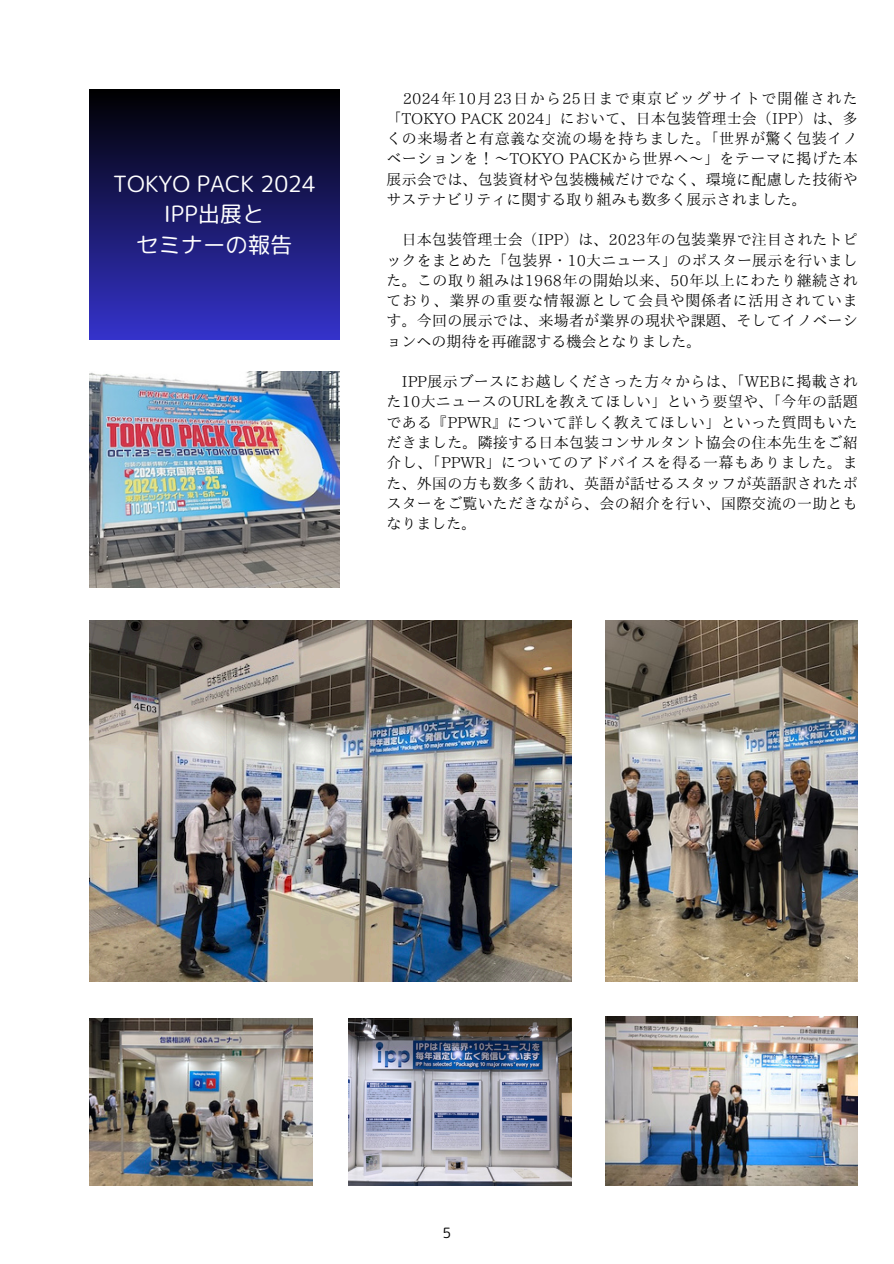
<style>
.page{position:relative;width:894px;height:1264px;background:#fff}
.page>*{position:absolute;margin:0;border:0;box-sizing:border-box;transform-origin:0 0}
.t1{font:22.35px/30.3px "rounded mplus 1 p regular";color:#fff;text-align:center}
.t2{font:15px/20.2px "IP Aex Mincho";letter-spacing:.015em;color:#000;text-align:justify}
.t3{font:14.1px "rounded mplus 1 p regular";color:#000}
</style>
<div class="page">
<div style="left:89px;top:89px;width:250px;height:250px;background:linear-gradient(to bottom,#000,#3432ca)"></div>
<img style="left:89px;top:371px;width:250px;height:216px">
<img style="left:89px;top:620px;width:482px;height:361px">
<img style="left:605px;top:620px;width:252px;height:361px">
<img style="left:605px;top:1016px;width:252px;height:169px">
<img style="left:89px;top:1018px;width:223px;height:167px">
<img style="left:348px;top:1018px;width:223px;height:167px">
<h1 class="t1" style="left:113px;top:168px;width:205px">TOKYO PACK 2024<br>IPP出展と<br>セミナーの報告</h1>
<p class="t2" style="left:386px;top:88px;width:472px;text-indent:16px">2024年10月 23日から25日まで東京ビッグサイトで開催された「TOKYO PACK 2024」において、日本包装管理士会（IPP）は、多くの来場者と有意義な交流の場を持ちました。「世界が驚く包装イノベーションを！〜TOKYO PACKから世界へ〜」をテーマに掲げた本展示会では、包装資材や包装機械だけでなく、環境に配慮した技術やサステナビリティに関する取り組みも数多く展示されました。</p>
<p class="t2" style="left:386px;top:229px;width:472px;text-indent:15px">日本包装管理士会（IPP）は、2023年の包装業界で注目されたトピックをまとめた「包装界・10大ニュース」のポスター展示を行いました。この取り組みは1968年の開始以来、50年以上にわたり継続されており、業界の重要な情報源として会員や関係者に活用されています。今回の展示では、来場者が業界の現状や課題、そしてイノベーションへの期待を再確認する機会となりました。</p>
<p class="t2" style="left:386px;top:371px;width:472px;text-indent:15px">IPP展示ブースにお越しくださった方々からは、「WEBに掲載された10大ニュースのURLを教えてほしい」という要望や、「今年の話題である『PPWR』について詳しく教えてほしい」といった質問もいただきました。隣接する日本包装コンサルタント協会の住本先生をご紹介し、「PPWR」についてのアドバイスを得る一幕もありました。また、外国の方も数多く訪れ、英語が話せるスタッフが英語訳されたポスターをご覧いただきながら、会の紹介を行い、国際交流の一助ともなりました。</p>
<p class="t3" style="left:442px;top:1222px;width:10px">5</p>
</div>
